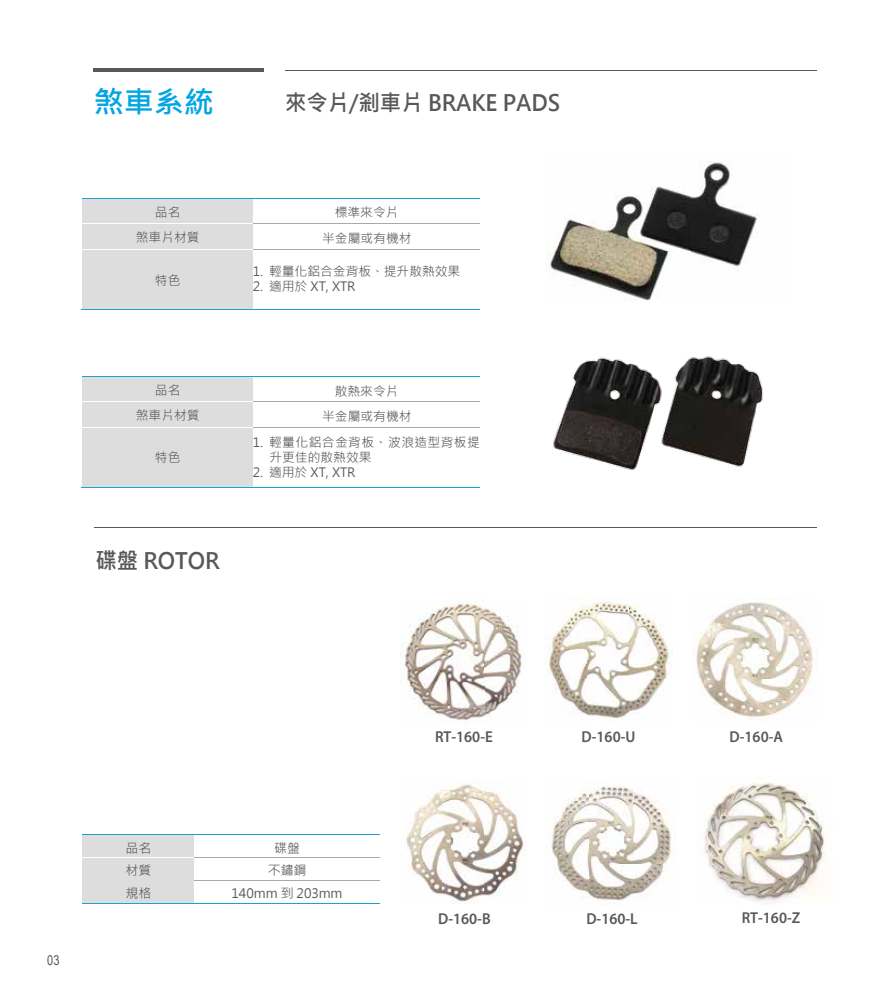
<style>
.page{position:relative;width:893px;height:1000px;background:#fff}
.page>*{position:absolute;margin:0;border:0;box-sizing:border-box;transform-origin:0 0}
.t1{font:700 30px "Microsoft Jheng Hei";color:#00a5e3}
.t2{font:700 22.5px "Microsoft Jheng Hei";color:#595757;scale:.95 1}
.t3{font:600 15.75px "Myriad Pro";color:#595757;scale:.95 1}
.t4{font:13.5px "Arial Narrow";color:#595757}
.t5{font:12.9px "Microsoft Jheng Hei";color:#57585b}
.t6{font:12.75px "Microsoft Jheng Hei";color:#585a5b}
.t7{font:12.75px/14.9px "Microsoft Jheng Hei";letter-spacing:.025em;color:#585a5b}
</style>
<div class="page">
<hr style="left:94px;top:69px;width:170px;height:3px;background:#595757">
<hr style="left:285px;top:70px;width:532px;height:1px;background:#595757">
<img style="left:547px;top:162px;width:212px;height:139px">
<hr style="left:94px;top:527px;width:723px;height:1px;background:#595757">
<img style="left:696px;top:602px;width:117px;height:115px">
<img style="left:406px;top:779px;width:117px;height:124px">
<img style="left:551px;top:786px;width:125px;height:115px">
<img style="left:546px;top:597px;width:126px;height:122px">
<img style="left:401px;top:600px;width:121px;height:120px">
<div style="left:83px;top:199px;width:170px;height:24px;background:#ddddde"></div>
<hr style="left:83px;top:198px;width:170px;height:1px;background:#1fa0d5">
<hr style="left:254px;top:198px;width:226px;height:1px;background:#1fa0d5">
<hr style="left:83px;top:248px;width:170px;height:1px;background:#ddddde">
<div style="left:83px;top:224px;width:170px;height:24px;background:#ddddde"></div>
<hr style="left:254px;top:223px;width:226px;height:1px;background:#a7a9ac">
<div style="left:83px;top:249px;width:170px;height:18px;background:#ddddde"></div>
<div style="left:83px;top:291px;width:170px;height:18px;background:#ddddde"></div>
<div style="left:83px;top:267px;width:170px;height:24px;background:#ddddde"></div>
<hr style="left:83px;top:249px;width:170px;height:1px;background:#fff">
<hr style="left:254px;top:249px;width:226px;height:1px;background:#a7a9ac">
<hr style="left:82px;top:309px;width:171px;height:1px;background:#1fa0d5">
<hr style="left:253px;top:309px;width:227px;height:1px;background:#1fa0d5">
<div style="left:83px;top:377px;width:170px;height:23px;background:#ddddde"></div>
<hr style="left:83px;top:376px;width:170px;height:1px;background:#1fa0d5">
<hr style="left:254px;top:376px;width:226px;height:1px;background:#1fa0d5">
<hr style="left:83px;top:401px;width:170px;height:1px;background:#ddddde">
<hr style="left:83px;top:426px;width:170px;height:1px;background:#ddddde">
<div style="left:83px;top:402px;width:170px;height:24px;background:#ddddde"></div>
<hr style="left:254px;top:400px;width:226px;height:1px;background:#a7a9ac">
<div style="left:83px;top:427px;width:170px;height:19px;background:#ddddde"></div>
<div style="left:83px;top:468px;width:170px;height:19px;background:#ddddde"></div>
<div style="left:83px;top:446px;width:170px;height:22px;background:#ddddde"></div>
<hr style="left:83px;top:427px;width:170px;height:1px;background:#fff">
<hr style="left:254px;top:427px;width:226px;height:1px;background:#a7a9ac">
<hr style="left:82px;top:487px;width:171px;height:1px;background:#1fa0d5">
<hr style="left:253px;top:487px;width:227px;height:1px;background:#1fa0d5">
<img style="left:704px;top:782px;width:122px;height:122px">
<hr style="left:83px;top:856px;width:111px;height:1px;background:#ddddde">
<div style="left:83px;top:835px;width:111px;height:21px;background:#ddddde"></div>
<hr style="left:83px;top:834px;width:111px;height:1px;background:#ddddde">
<hr style="left:195px;top:834px;width:185px;height:1px;background:#1fa0d5">
<div style="left:83px;top:858px;width:111px;height:21px;background:#ddddde"></div>
<hr style="left:83px;top:857px;width:111px;height:1px;background:#ddddde">
<hr style="left:195px;top:857px;width:185px;height:1px;background:#a7a9ac">
<hr style="left:83px;top:901px;width:111px;height:1px;background:#ddddde">
<div style="left:83px;top:881px;width:111px;height:20px;background:#ddddde"></div>
<hr style="left:83px;top:880px;width:111px;height:1px;background:#ddddde">
<hr style="left:195px;top:879px;width:185px;height:1px;background:#a7a9ac">
<hr style="left:82px;top:902px;width:112px;height:1px;background:#1fa0d5">
<hr style="left:194px;top:902px;width:186px;height:1px;background:#1fa0d5">
<img style="left:553px;top:356px;width:210px;height:115px">
<h1 class="t1" style="left:94px;top:83px;width:122px">煞車系統</h1>
<h2 class="t2" style="left:285px;top:88px;width:291px">來令片/剎車片 BRAKE PADS</h2>
<p class="t6" style="left:155px;top:204px;width:27px">品名</p>
<p class="t6" style="left:335px;top:204px;width:65px">標準來令片</p>
<p class="t6" style="left:136px;top:229px;width:65px">煞車片材質</p>
<p class="t6" style="left:322px;top:230px;width:91px">半金屬或有機材</p>
<p class="t6" style="left:155px;top:272px;width:27px">特色</p>
<p class="t6" style="left:253px;top:264px;width:209px">1. 輕量化鋁合金背板、提升散熱效果</p>
<p class="t6" style="left:253px;top:278px;width:104px">2. 適用於 XT, XTR</p>
<p class="t6" style="left:155px;top:382px;width:27px">品名</p>
<p class="t6" style="left:335px;top:383px;width:65px">散熱來令片</p>
<p class="t6" style="left:136px;top:407px;width:65px">煞車片材質</p>
<p class="t6" style="left:322px;top:408px;width:91px">半金屬或有機材</p>
<p class="t6" style="left:155px;top:449px;width:27px">特色</p>
<p class="t7" style="left:269px;top:435px;width:212px;text-indent:-17px">1. 輕量化鋁合金背板、波浪造型背板提升更佳的散熱效果</p>
<p class="t6" style="left:253px;top:464px;width:104px">2. 適用於 XT, XTR</p>
<h2 class="t2" style="left:95px;top:546px;width:132px">碟盤 ROTOR</h2>
<p class="t4" style="left:47px;top:949px;width:14px">03</p>
<p class="t5" style="left:126px;top:839px;width:27px">品名</p>
<p class="t5" style="left:274px;top:839px;width:27px">碟盤</p>
<p class="t5" style="left:126px;top:862px;width:27px">材質</p>
<p class="t5" style="left:268px;top:862px;width:40px">不鏽鋼</p>
<p class="t5" style="left:126px;top:884px;width:27px">規格</p>
<p class="t5" style="left:231px;top:884px;width:112px">140mm 到 203mm</p>
<p class="t3" style="left:435px;top:726px;width:62px">RT-160-E</p>
<p class="t3" style="left:582px;top:726px;width:58px">D-160-U</p>
<p class="t3" style="left:730px;top:726px;width:58px">D-160-A</p>
<p class="t3" style="left:438px;top:908px;width:57px">D-160-B</p>
<p class="t3" style="left:586px;top:908px;width:55px">D-160-L</p>
<p class="t3" style="left:742px;top:907px;width:63px">RT-160-Z</p>
</div>
